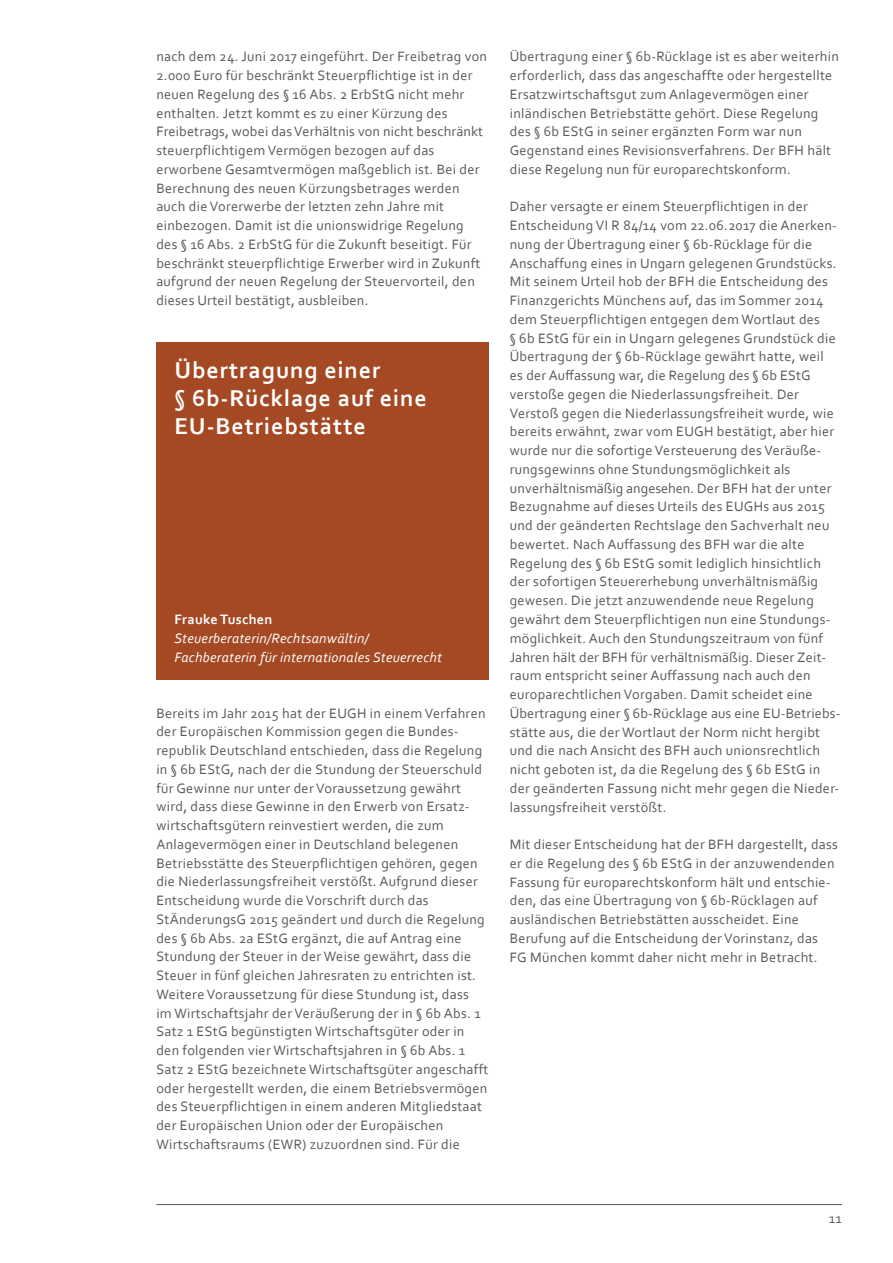
<style>
.page{position:relative;width:893px;height:1263px;background:#fff}
.page>*{position:absolute;margin:0;border:0;box-sizing:border-box;transform-origin:0 0}
.t1{font:700 24px/27.8px "Corbel";letter-spacing:.04em;color:#fff}
.t2{font:14.25px/18.8px "Corbel";letter-spacing:.02em;color:#58595b}
.t3{font:italic 14.25px/18.8px "Corbel";letter-spacing:.02em;color:#fff}
.t4{font:700 14.25px "Corbel";color:#fff}
</style>
<div class="page">
<hr style="left:156px;top:1204px;width:686px;height:1px;background:#58595b">
<div style="left:156px;top:343px;width:333px;height:337px;background:#a44924"></div>
<p class="t2" style="left:156px;top:47px;width:332px">nach dem 24. Juni 2017 eingeführt. Der Freibetrag von 2.000 Euro für beschränkt Steuerpflichtige ist in der neuen Regelung des § 16 Abs. 2 ErbStG nicht mehr enthalten. Jetzt kommt es zu einer Kürzung des Freibetrags, wobei das Verhältnis von nicht beschränkt steuerpflichtigem Vermögen bezogen auf das erworbene Gesamtvermögen maßgeblich ist. Bei der Berechnung des neuen Kürzungsbetrages werden auch die Vorerwerbe der letzten zehn Jahre mit einbezogen. Damit ist die unionswidrige Regelung des § 16 Abs. 2 ErbStG für die Zukunft beseitigt. Für beschränkt steuerpflichtige Erwerber wird in Zukunft aufgrund der neuen Regelung der Steuervorteil, den dieses Urteil bestätigt, ausbleiben.</p>
<h1 class="t1" style="left:174px;top:356px;width:254px">Übertragung einer<br>§ 6b-Rücklage auf eine<br>EU -Betriebstätte</h1>
<p class="t4" style="left:174px;top:611px;width:100px">Frauke Tuschen</p>
<p class="t3" style="left:174px;top:628px;width:269px">Steuerberaterin/Rechtsanwältin/<br>Fachberaterin für internationales Steuerrecht</p>
<p class="t2" style="left:156px;top:703px;width:334px">Bereits im Jahr 2015 hat der EUGH in einem Verfahren der Europäischen Kommission gegen die Bundes&shy;republik Deutschland entschieden, dass die Regelung in § 6b EStG, nach der die Stundung der Steuerschuld für Gewinne nur unter der Voraussetzung gewährt wird, dass diese Gewinne in den Erwerb von Ersatz&shy;wirtschaftsgütern reinvestiert werden, die zum Anlagevermögen einer in Deutschland belegenen Betriebsstätte des Steuerpflichtigen gehören, gegen die Niederlassungsfreiheit verstößt. Aufgrund dieser Entscheidung wurde die Vorschrift durch das StÄnderungsG 2015 geändert und durch die Regelung des § 6b Abs. 2a EStG ergänzt, die auf Antrag eine Stundung der Steuer in der Weise gewährt, dass die Steuer in fünf gleichen Jahresraten zu entrichten ist.<br>Weitere Voraussetzung für diese Stundung ist, dass<br>im Wirtschaftsjahr der Veräußerung der in § 6b Abs. 1<br>Satz 1 EStG begünstigten Wirtschaftsgüter oder in den folgenden vier Wirtschaftsjahren in § 6b Abs. 1<br>Satz 2 EStG bezeichnete Wirtschaftsgüter angeschafft oder hergestellt werden, die einem Betriebsvermögen des Steuerpflichtigen in einem anderen Mitgliedstaat der Europäischen Union oder der Europäischen Wirtschaftsraums (EWR) zuzuordnen sind. Für die</p>
<p class="t2" style="left:510px;top:47px;width:331px">Übertragung einer § 6b-Rücklage ist es aber weiterhin erforderlich, dass das angeschaffte oder hergestellte Ersatzwirtschaftsgut zum Anlagevermögen einer inländischen Betriebstätte gehört. Diese Regelung des § 6b EStG in seiner ergänzten Form war nun Gegenstand eines Revisionsverfahrens. Der BFH hält diese Regelung nun für europarechtskonform.</p>
<p class="t2" style="left:510px;top:197px;width:332px">Daher versagte er einem Steuerpflichtigen in der Entscheidung VI R 84/14 vom 22.06.2017 die Anerken&shy;nung der Übertragung einer § 6b-Rücklage für die Anschaffung eines in Ungarn gelegenen Grundstücks.<br>Mit seinem Urteil hob der BFH die Entscheidung des Finanzgerichts Münchens auf, das im Sommer 2014 dem Steuerpflichtigen entgegen dem Wortlaut des<br>§ 6b EStG für ein in Ungarn gelegenes Grundstück die Übertragung der § 6b-Rücklage gewährt hatte, weil<br>es der Auffassung war, die Regelung des § 6b EStG verstoße gegen die Niederlassungsfreiheit. Der Verstoß gegen die Niederlassungsfreiheit wurde, wie bereits erwähnt, zwar vom EUGH bestätigt, aber hier wurde nur die sofortige Versteuerung des Veräuße&shy;rungsgewinns ohne Stundungsmöglichkeit als unverhältnismäßig angesehen. Der BFH hat der unter Bezugnahme auf dieses Urteils des EUGHs aus 2015 und der geänderten Rechtslage den Sachverhalt neu bewertet. Nach Auffassung des BFH war die alte Regelung des § 6b EStG somit lediglich hinsichtlich der sofortigen Steuererhebung unverhältnismäßig gewesen. Die jetzt anzuwendende neue Regelung gewährt dem Steuerpflichtigen nun eine Stundungs&shy;möglichkeit. Auch den Stundungszeitraum von fünf Jahren hält der BFH für verhältnismäßig. Dieser Zeit&shy;raum entspricht seiner Auffassung nach auch den europarechtlichen Vorgaben. Damit scheidet eine Übertragung einer § 6b-Rücklage aus eine EU-Betriebs&shy;stätte aus, die der Wortlaut der Norm nicht hergibt und die nach Ansicht des BFH auch unionsrechtlich nicht geboten ist, da die Regelung des § 6b EStG in der geänderten Fassung nicht mehr gegen die Nieder&shy;lassungsfreiheit verstößt.</p>
<p class="t2" style="left:510px;top:835px;width:330px">Mit dieser Entscheidung hat der BFH dargestellt, dass er die Regelung des § 6b EStG in der anzuwendenden Fassung für europarechtskonform hält und entschie&shy;den, das eine Übertragung von § 6b-Rücklagen auf ausländischen Betriebstätten ausscheidet. Eine Berufung auf die Entscheidung der Vorinstanz, das FG München kommt daher nicht mehr in Betracht.</p>
<p class="t2" style="left:829px;top:1208px;width:15px">11</p>
</div>
